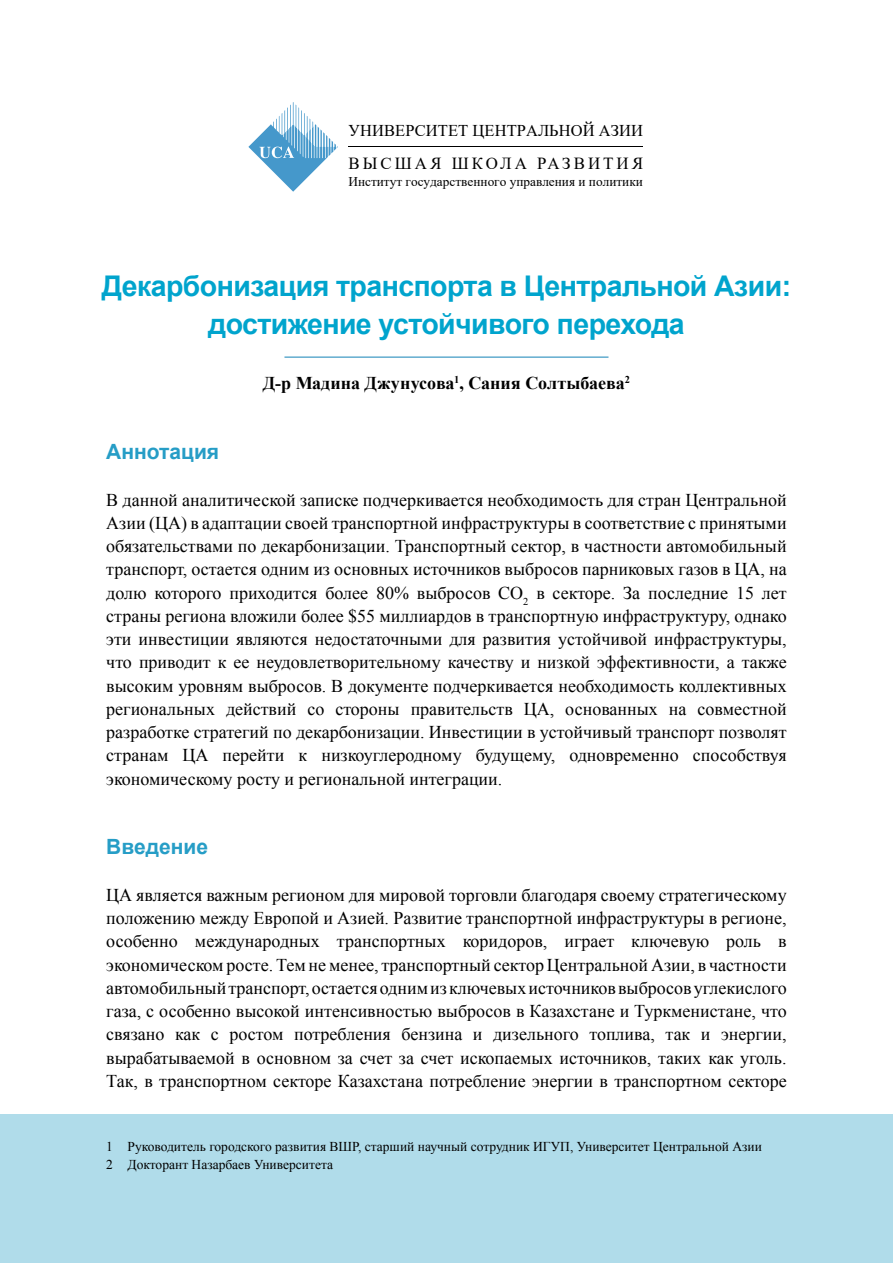
<style>
.page{position:relative;width:893px;height:1263px;background:#fff}
.page>*{position:absolute;margin:0;border:0;box-sizing:border-box;transform-origin:0 0}
.t1{font:700 28.5px/37.5px "Arial";letter-spacing:-.02em;color:#00a4cd;text-align:center}
.t2{font:700 21px "Arial";color:#269dc6}
.t3{font:18px/23.2px "Times New Roman";color:#000;text-align:justify}
.t4{font:700 18px "Times New Roman";color:#000}
.t5{font:16.95px "Times New Roman";letter-spacing:.175em;color:#000}
.t6{font:16.5px "Times New Roman";letter-spacing:.005em;color:#000}
.t7{font:13.5px/18px "Times New Roman";color:#000}
.t8{font:13.35px "Times New Roman";color:#000}
</style>
<div class="page">
<div style="left:0;top:1114px;width:893px;height:149px;background:#b0dcea"></div>
<hr style="left:284px;top:356px;width:324px;height:2px;background:#61accf">
<svg style="left:248px;top:102px;width:90px;height:90px"></svg>
<hr style="left:348px;top:147px;width:295px;height:1px;background:#000">
<p class="t6" style="left:348px;top:119px;width:296px">УНИВЕРСИТЕТ ЦЕНТРАЛЬНОЙ АЗИИ</p>
<p class="t8" style="left:348px;top:172px;width:296px">Институт государственного управления и политики</p>
<p class="t5" style="left:348px;top:151px;width:296px">ВЫСШАЯ ШКОЛА РАЗВИТИЯ</p>
<h1 class="t1" style="left:102px;top:269px;width:691px">Декарбонизация транспорта в Центральной Азии: достижение устойчивого перехода</h1>
<p class="t4" style="left:263px;top:371px;width:369px">Д-р Мадина Джунусова<sup>1</sup>, Сания Солтыбаева<sup>2</sup></p>
<p class="t2" style="left:106px;top:438px;width:114px">Аннотация</p>
<p class="t3" style="left:106px;top:488px;width:682px">В данной аналитической записке подчеркивается необходимость для стран Центральной Азии (ЦА) в адаптации своей транспортной инфраструктуры в соответствие с принятыми обязательствами по декарбонизации. Транспортный сектор, в частности автомобильный транспорт, остается одним из основных источников выбросов парниковых газов в ЦА, на долю которого приходится более 80% выбросов CO<sub>2</sub> в секторе. За последние 15 лет страны региона вложили более $55 миллиардов в транспортную инфраструктуру, однако эти инвестиции являются недостаточными для развития устойчивой инфраструктуры, что приводит к ее неудовлетворительному качеству и низкой эффективности, а также высоким уровням выбросов. В документе подчеркивается необходимость коллективных региональных действий со стороны правительств ЦА, основанных на совместной разработке стратегий по декарбонизации. Инвестиции в устойчивый транспорт позволят странам ЦА перейти к низкоуглеродному будущему, одновременно способствуя экономическому росту и региональной интеграции.</p>
<p class="t2" style="left:106px;top:833px;width:103px">Введение</p>
<p class="t3" style="left:106px;top:883px;width:682px">ЦА является важным регионом для мировой торговли благодаря своему стратегическому положению между Европой и Азией. Развитие транспортной инфраструктуры в регионе, особенно международных транспортных коридоров, играет ключевую роль в экономическом росте. Тем не менее, транспортный сектор Центральной Азии, в частности автомобильный транспорт, остается одним из ключевых источников выбросов углекислого газа, с особенно высокой интенсивностью выбросов в Казахстане и Туркменистане, что связано как с ростом потребления бензина и дизельного топлива, так и энергии, вырабатываемой в основном за счет за счет ископаемых источников, таких как уголь.<br>Так, в транспортном секторе Казахстана потребление энергии в транспортном секторе</p>
<p class="t7" style="left:106px;top:1137px;width:657px">1 Руководитель городского развития ВШР, старший научный сотрудник ИГУП, Университет Центральной Азии<br>2 Докторант Назарбаев Университета</p>
</div>
